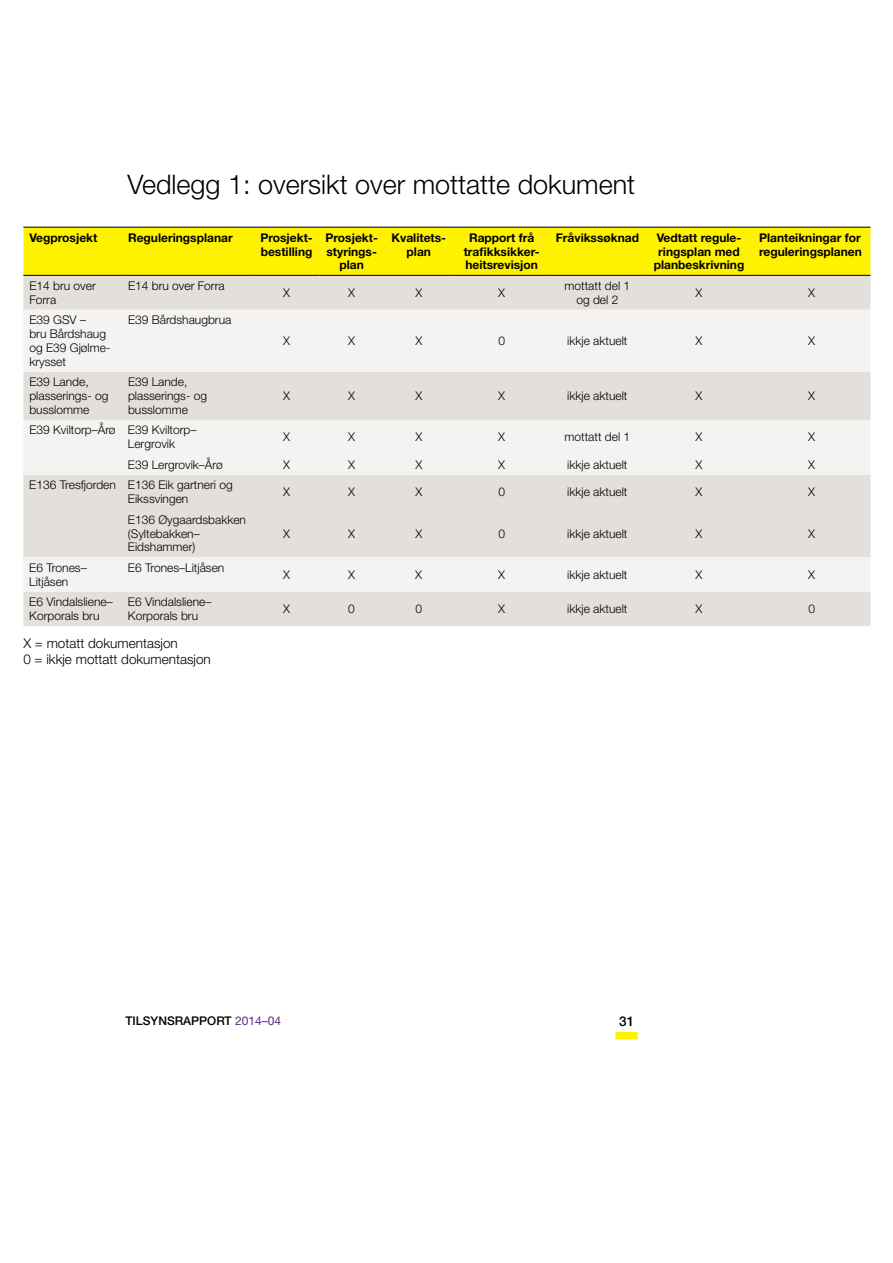
<style>
.page{position:relative;width:893px;height:1263px;background:#fff}
.page>*{position:absolute;margin:0;border:0;box-sizing:border-box;transform-origin:0 0}
.t1{font:300 27px "Helvetica Neue LT Pro";color:#000}
.t2{font:300 13.5px/16.2px "Helvetica Neue LT Pro";color:#000}
.t3{font:500 13.5px "Helvetica Neue LT Pro";color:#000}
.t4{font:300 12px/13.8px "Helvetica Neue LT Pro";color:#000}
.t5{font:700 12px/13.8px "Helvetica Neue LT Pro";color:#000;text-align:center}
.t6{font:500 12px "Helvetica Neue LT Pro";color:#000}
.s1{font-weight:400;color:#5c2b82}
</style>
<div class="page">
<div style="left:615px;top:1032px;width:23px;height:7px;background:#fff200"></div>
<div style="left:23px;top:228px;width:847px;height:47px;background:#fff200"></div>
<div style="left:23px;top:276px;width:847px;height:350px;background:#e3e0dc"></div>
<svg style="left:23px;top:310px;width:847px;height:282px;fill:#f4f3f1"></svg>
<hr style="left:23px;top:227px;width:99px;height:1px;background:#000">
<hr style="left:122px;top:227px;width:132px;height:1px;background:#000">
<hr style="left:454px;top:227px;width:96px;height:1px;background:#000">
<hr style="left:550px;top:227px;width:95px;height:1px;background:#000">
<hr style="left:645px;top:227px;width:108px;height:1px;background:#000">
<hr style="left:753px;top:227px;width:117px;height:1px;background:#000">
<hr style="left:23px;top:275px;width:99px;height:1px;background:#000">
<hr style="left:122px;top:275px;width:132px;height:1px;background:#000">
<hr style="left:254px;top:275px;width:65px;height:1px;background:#000">
<hr style="left:319px;top:275px;width:65px;height:1px;background:#000">
<hr style="left:384px;top:275px;width:70px;height:1px;background:#000">
<hr style="left:454px;top:275px;width:96px;height:1px;background:#000">
<hr style="left:550px;top:275px;width:95px;height:1px;background:#000">
<hr style="left:645px;top:275px;width:108px;height:1px;background:#000">
<hr style="left:753px;top:275px;width:117px;height:1px;background:#000">
<hr style="left:254px;top:227px;width:65px;height:1px;background:#000">
<hr style="left:319px;top:227px;width:65px;height:1px;background:#000">
<hr style="left:384px;top:227px;width:70px;height:1px;background:#000">
<h1 class="t1" style="left:128px;top:167px;width:509px">Vedlegg 1: oversikt over mottatte dokument</h1>
<p class="t5" style="left:29px;top:230px;width:70px">Vegprosjekt</p>
<p class="t5" style="left:128px;top:230px;width:106px">Reguleringsplanar</p>
<p class="t5" style="left:260px;top:230px;width:54px;text-align:left">Prosjekt&shy;bestilling</p>
<p class="t5" style="left:325px;top:230px;width:54px">Prosjekt&shy;styrings&shy;plan</p>
<p class="t5" style="left:391px;top:230px;width:56px">Kvalitets&shy;plan</p>
<p class="t5" style="left:464px;top:230px;width:77px">Rapport frå trafikksikker&shy;heitsrevisjon</p>
<p class="t5" style="left:556px;top:230px;width:85px">Fråvikssøknad</p>
<p class="t5" style="left:654px;top:230px;width:92px">Vedtatt regule&shy;ringsplan med planbeskrivning</p>
<p class="t5" style="left:759px;top:230px;width:104px;text-align:left">Planteikningar for reguleringsplanen</p>
<p class="t4" style="left:29px;top:278px;width:68px">E14 bru over<br>Forra</p>
<p class="t4" style="left:128px;top:278px;width:98px">E14 bru over Forra</p>
<p class="t4" style="left:283px;top:285px;width:8px">X</p>
<p class="t4" style="left:348px;top:285px;width:8px">X</p>
<p class="t4" style="left:415px;top:285px;width:8px">X</p>
<p class="t4" style="left:498px;top:285px;width:8px">X</p>
<p class="t4" style="left:564px;top:278px;width:67px;text-align:center">mottatt del 1 og del 2</p>
<p class="t4" style="left:696px;top:285px;width:8px">X</p>
<p class="t4" style="left:808px;top:285px;width:8px">X</p>
<p class="t4" style="left:29px;top:313px;width:83px">E39 GSV –<br>bru Bårdshaug og E39 Gjølme&shy;krysset</p>
<p class="t4" style="left:128px;top:313px;width:105px">E39 Bårdshaugbrua</p>
<p class="t4" style="left:29px;top:375px;width:81px">E39 Lande, plasserings- og busslomme</p>
<p class="t4" style="left:128px;top:375px;width:81px">E39 Lande, plasserings- og busslomme</p>
<p class="t4" style="left:283px;top:334px;width:8px">X</p>
<p class="t4" style="left:348px;top:334px;width:8px">X</p>
<p class="t4" style="left:415px;top:334px;width:8px">X</p>
<p class="t4" style="left:498px;top:334px;width:8px">0</p>
<p class="t4" style="left:567px;top:334px;width:62px">ikkje aktuelt</p>
<p class="t4" style="left:696px;top:334px;width:8px">X</p>
<p class="t4" style="left:808px;top:334px;width:8px">X</p>
<p class="t4" style="left:283px;top:389px;width:8px">X</p>
<p class="t4" style="left:348px;top:389px;width:8px">X</p>
<p class="t4" style="left:415px;top:389px;width:8px">X</p>
<p class="t4" style="left:498px;top:389px;width:8px">X</p>
<p class="t4" style="left:567px;top:389px;width:62px">ikkje aktuelt</p>
<p class="t4" style="left:696px;top:389px;width:8px">X</p>
<p class="t4" style="left:808px;top:389px;width:8px">X</p>
<p class="t4" style="left:128px;top:423px;width:70px;text-indent:-99px">E39 Kviltorp–Årø E39 Kviltorp–<br>Lergrovik</p>
<p class="t4" style="left:283px;top:430px;width:8px">X</p>
<p class="t4" style="left:348px;top:430px;width:8px">X</p>
<p class="t4" style="left:415px;top:430px;width:8px">X</p>
<p class="t4" style="left:498px;top:430px;width:8px">X</p>
<p class="t4" style="left:564px;top:430px;width:67px">mottatt del 1</p>
<p class="t4" style="left:696px;top:430px;width:8px">X</p>
<p class="t4" style="left:808px;top:430px;width:8px">X</p>
<p class="t4" style="left:128px;top:457px;width:96px">E39 Lergrovik–Årø</p>
<p class="t4" style="left:283px;top:457px;width:8px">X</p>
<p class="t4" style="left:348px;top:457px;width:8px">X</p>
<p class="t4" style="left:415px;top:457px;width:8px">X</p>
<p class="t4" style="left:498px;top:457px;width:8px">X</p>
<p class="t4" style="left:567px;top:457px;width:62px">ikkje aktuelt</p>
<p class="t4" style="left:696px;top:457px;width:8px">X</p>
<p class="t4" style="left:808px;top:457px;width:8px">X</p>
<p class="t4" style="left:128px;top:478px;width:106px;text-indent:-99px">E136 Tresfjorden E136 Eik gartneri og<br>Eikssvingen</p>
<p class="t4" style="left:283px;top:485px;width:8px">X</p>
<p class="t4" style="left:348px;top:485px;width:8px">X</p>
<p class="t4" style="left:415px;top:485px;width:8px">X</p>
<p class="t4" style="left:498px;top:485px;width:8px">0</p>
<p class="t4" style="left:567px;top:485px;width:62px">ikkje aktuelt</p>
<p class="t4" style="left:695px;top:485px;width:8px">X</p>
<p class="t4" style="left:808px;top:485px;width:8px">X</p>
<p class="t4" style="left:128px;top:512px;width:120px">E136 Øygaardsbakken (Syltebakken–<br>Eidshammer)</p>
<p class="t4" style="left:283px;top:526px;width:8px">X</p>
<p class="t4" style="left:348px;top:526px;width:8px">X</p>
<p class="t4" style="left:415px;top:526px;width:8px">X</p>
<p class="t4" style="left:498px;top:526px;width:8px">0</p>
<p class="t4" style="left:567px;top:526px;width:62px">ikkje aktuelt</p>
<p class="t4" style="left:695px;top:526px;width:8px">X</p>
<p class="t4" style="left:808px;top:526px;width:8px">X</p>
<p class="t4" style="left:29px;top:560px;width:59px">E6 Trones–<br>Litjåsen</p>
<p class="t4" style="left:128px;top:560px;width:98px">E6 Trones–Litjåsen</p>
<p class="t4" style="left:283px;top:567px;width:8px">X</p>
<p class="t4" style="left:348px;top:567px;width:8px">X</p>
<p class="t4" style="left:415px;top:567px;width:8px">X</p>
<p class="t4" style="left:498px;top:567px;width:8px">X</p>
<p class="t4" style="left:567px;top:567px;width:62px">ikkje aktuelt</p>
<p class="t4" style="left:695px;top:567px;width:8px">X</p>
<p class="t4" style="left:808px;top:567px;width:8px">X</p>
<p class="t4" style="left:29px;top:595px;width:85px">E6 Vindalsliene–<br>Korporals bru</p>
<p class="t4" style="left:128px;top:595px;width:85px">E6 Vindalsliene–<br>Korporals bru</p>
<p class="t4" style="left:283px;top:602px;width:8px">X</p>
<p class="t4" style="left:348px;top:602px;width:8px">0</p>
<p class="t4" style="left:415px;top:602px;width:8px">0</p>
<p class="t4" style="left:498px;top:602px;width:8px">X</p>
<p class="t4" style="left:567px;top:602px;width:62px">ikkje aktuelt</p>
<p class="t4" style="left:695px;top:602px;width:8px">X</p>
<p class="t4" style="left:808px;top:602px;width:8px">0</p>
<p class="t2" style="left:23px;top:635px;width:189px">X = motatt dokumentasjon<br>0 = ikkje mottatt dokumentasjon</p>
<p class="t6" style="left:125px;top:1014px;width:157px">TILSYNSRAPPORT <span class="s1">2014–04</span></p>
<p class="t3" style="left:619px;top:1013px;width:17px">31</p>
</div>
